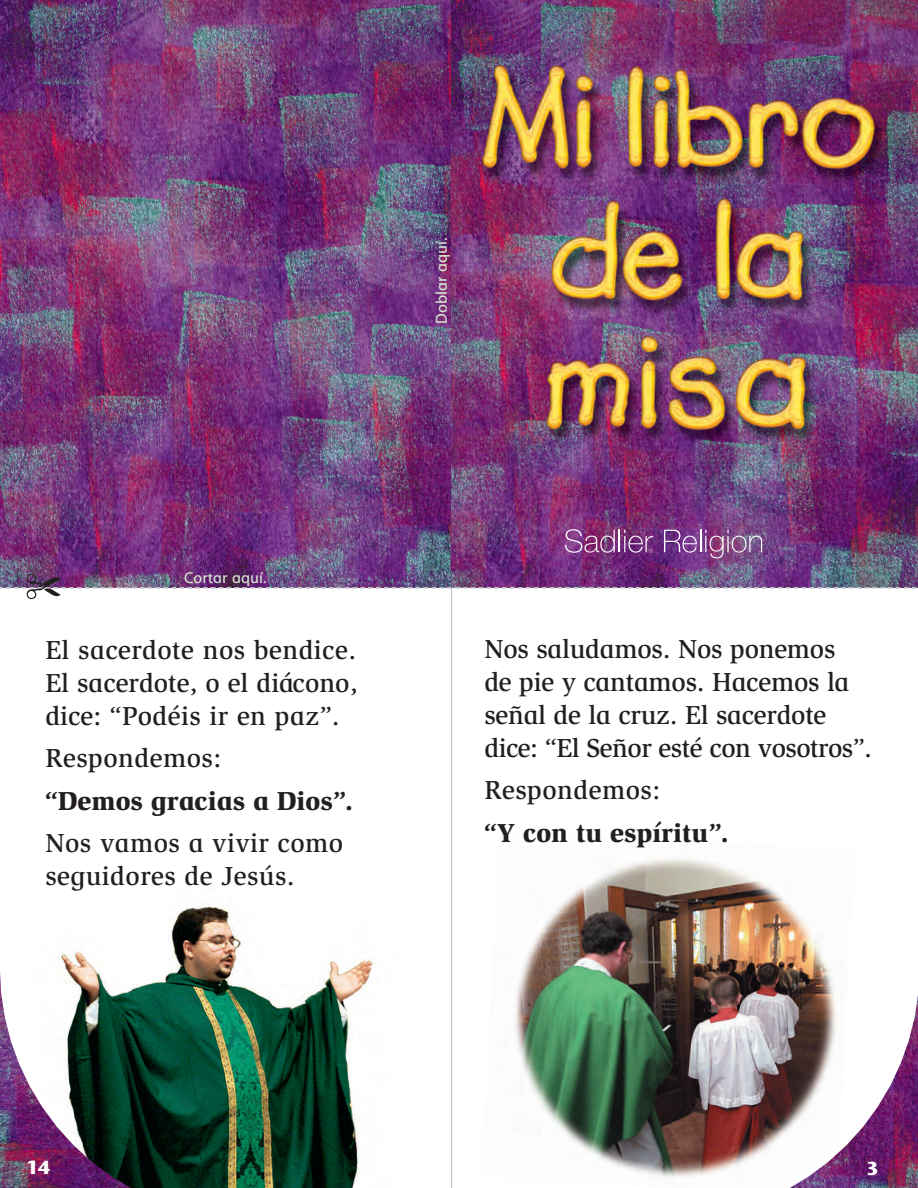
<style>
.page{position:relative;width:918px;height:1188px;background:#fff}
.page>*{position:absolute;margin:0;border:0;box-sizing:border-box;transform-origin:0 0}
.t1{font:500 26.85px/33px "Sadlier Slimbach";color:#231f20}
.t2{font:900 26.85px "Sadlier Slimbach";color:#231f20}
.t3{font:700 18.9px "Stone Sans";color:#fff}
.t4{font:15.75px "Sadlier Myriad";color:#d8e9d2}
</style>
<div class="page">
<img style="left:514px;top:858px;width:321px;height:320px">
<img style="left:790px;top:995px;width:128px;height:193px">
<img style="left:0;top:0;width:918px;height:574px">
<hr style="left:451px;top:0;width:1px;height:1188px;background:#bcbdc0">
<img style="left:57px;top:906px;width:316px;height:282px">
<img style="left:0;top:971px;width:131px;height:217px">
<img style="left:0;top:574px;width:918px;height:25px">
<svg style="left:565px;top:529px;width:88px;height:24px;background:#915490"></svg>
<img style="left:664px;top:530px;width:98px;height:29px">
<p class="t4" style="left:434px;top:324px;width:88px;rotate:-90deg">Doblar aquí.</p>
<p class="t4" style="left:184px;top:570px;width:84px">Cortar aquí.</p>
<p class="t1" style="left:45px;top:633px;width:314px;text-align:justify">El sacerdote nos bendice.<br>El sacerdote, o el diácono, dice: “Podéis ir en paz”.</p>
<p class="t1" style="left:45px;top:742px;width:177px">Respondemos:</p>
<p class="t2" style="left:45px;top:784px;width:309px">“Demos gracias a Dios”.</p>
<p class="t1" style="left:45px;top:827px;width:299px">Nos vamos a vivir como seguidores de Jesús.</p>
<p class="t1" style="left:484px;top:632px;width:389px">Nos saludamos. Nos ponemos<br>de pie y cantamos. Hacemos la señal de la cruz. El sacerdote dice: “El Señor esté con vosotros”.</p>
<p class="t1" style="left:484px;top:774px;width:177px">Respondemos:</p>
<p class="t2" style="left:484px;top:816px;width:246px">“Y con tu espíritu”.</p>
<p class="t3" style="left:26px;top:1156px;width:25px">14</p>
<p class="t3" style="left:867px;top:1157px;width:13px">3</p>
</div>
